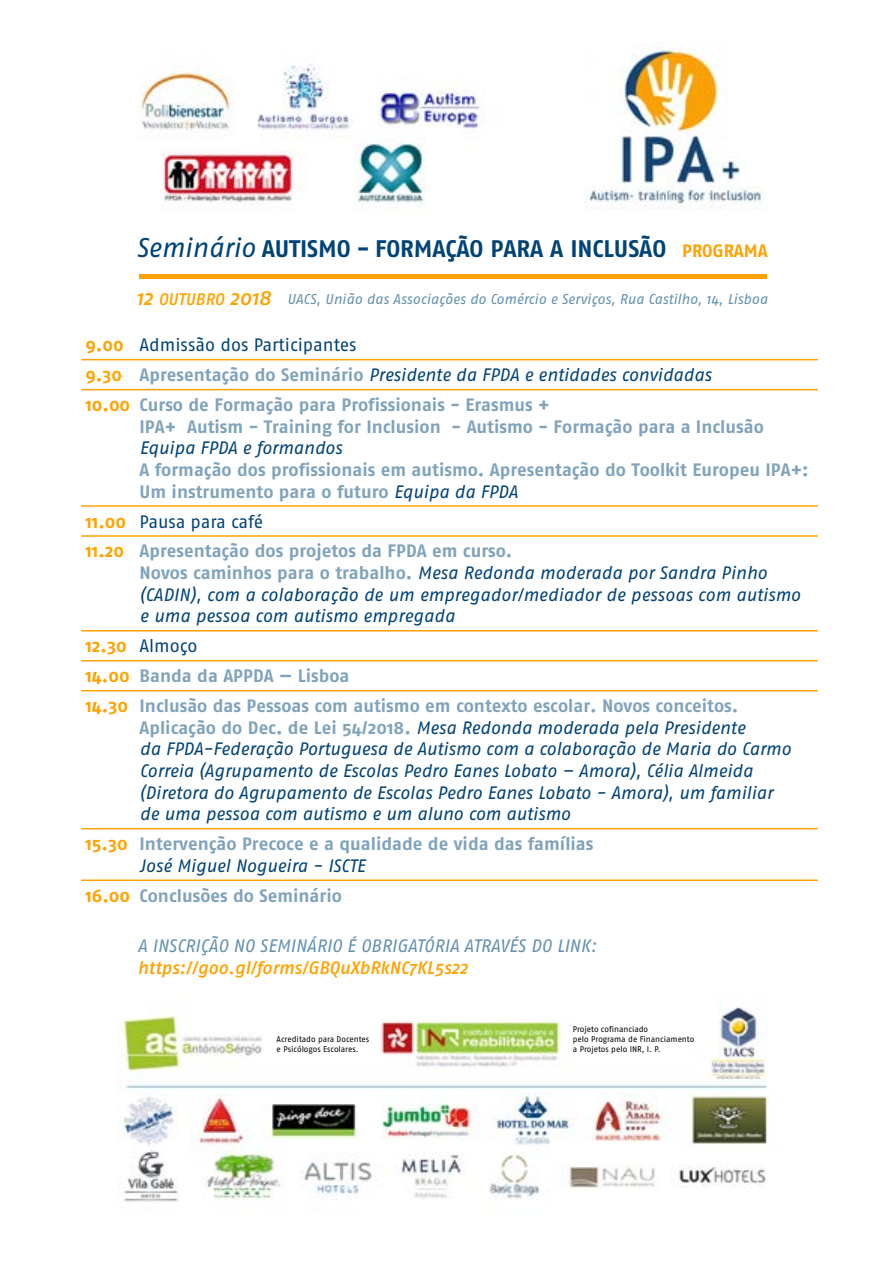
<style>
.page{position:relative;width:893px;height:1263px;background:#fff}
.page>*{position:absolute;margin:0;border:0;box-sizing:border-box;transform-origin:0 0}
.t1{font:700 24px "Fago No";letter-spacing:-.005em;color:#004377}
.t2{font:700 18px/30px "Fago No";color:#80a3bc}
.t3{font:italic 18px/21.6px "Fago No";letter-spacing:-.005em;color:#004377}
.t4{font:italic 18px "Fago No";color:#6491af}
.t5{font:italic 500 18px "Fago No";color:#ffa200}
.t6{font:italic 14.25px "Fago No";color:#6491af}
.t7{font:8.25px/9.9px "Fago No";color:#000}
.s1{font-weight:400;font-style:italic;font-size:27px}
.s2{font-size:18px;color:#ffa200}
.s3{font-weight:500;font-size:21px;color:#ffa200}
.s4{font-weight:500;font-size:16.8px;color:#ffa200}
.s5{color:#ffa200}
.s6{font-weight:400;color:#004377}
.s7{font-weight:400;font-style:italic;color:#004377}
.s8{font-weight:700;font-style:normal;color:#80a3bc}
</style>
<div class="page">
<img style="left:118px;top:1007px;width:650px;height:195px">
<img style="left:138px;top:64px;width:346px;height:147px">
<img style="left:585px;top:42px;width:178px;height:168px">
<div style="left:139px;top:274px;width:628px;height:5px;background:#ffa200"></div>
<hr style="left:81px;top:359px;width:54px;height:1px;background:#ffa200">
<hr style="left:135px;top:359px;width:683px;height:1px;background:#ffa200">
<hr style="left:81px;top:389px;width:54px;height:1px;background:#ffa200">
<hr style="left:135px;top:389px;width:683px;height:1px;background:#ffa200">
<hr style="left:81px;top:505px;width:54px;height:2px;background:#ffa200">
<hr style="left:135px;top:505px;width:683px;height:2px;background:#ffa200">
<hr style="left:81px;top:535px;width:54px;height:2px;background:#ffa200">
<hr style="left:135px;top:535px;width:683px;height:2px;background:#ffa200">
<hr style="left:81px;top:630px;width:54px;height:1px;background:#ffa200">
<hr style="left:135px;top:630px;width:683px;height:1px;background:#ffa200">
<hr style="left:81px;top:660px;width:54px;height:1px;background:#ffa200">
<hr style="left:135px;top:660px;width:683px;height:1px;background:#ffa200">
<hr style="left:81px;top:690px;width:54px;height:1px;background:#ffa200">
<hr style="left:135px;top:690px;width:683px;height:1px;background:#ffa200">
<hr style="left:81px;top:828px;width:54px;height:1px;background:#ffa200">
<hr style="left:135px;top:828px;width:683px;height:1px;background:#ffa200">
<hr style="left:81px;top:879px;width:54px;height:2px;background:#ffa200">
<hr style="left:135px;top:879px;width:683px;height:2px;background:#ffa200">
<h1 class="t1" style="left:136px;top:235px;width:633px"><span class="s1">Seminário</span> AUTISMO - FORMAÇÃO PARA A INCLUSÃO <span class="s2">PROGRAMA</span></h1>
<p class="t6" style="left:136px;top:291px;width:633px"><span class="s3">12</span> <span class="s4">OUTUBRO</span> <span class="s3">2018</span> UACS, União das Associações do Comércio e Serviços, Rua Castilho, 14, Lisboa</p>
<p class="t2" style="left:85px;top:330px;width:628px"><span class="s5">9.00</span> <span class="s6">Admissão dos Participantes<br></span><span class="s5">9.30</span> Apresentação do Seminário <span class="s7">Presidente da FPDA e entidades convidadas<br></span><span class="s5">10.00</span> Curso de Formação para Profissionais - Erasmus +</p>
<p class="t2" style="left:140px;top:411px;width:626px">IPA+ Autism - Training for Inclusion - Autismo - Formação para a Inclusão</p>
<p class="t3" style="left:140px;top:437px;width:204px">Equipa FPDA e formandos</p>
<p class="t2" style="left:140px;top:459px;width:671px;line-height:21.6px">A formação dos profissionais em autismo. Apresentação do Toolkit Europeu IPA+:<br>Um instrumento para o futuro <span class="s7">Equipa da FPDA</span></p>
<p class="t2" style="left:85px;top:506px;width:428px"><span class="s5">11.00</span> <span class="s6">Pausa para café<br></span><span class="s5">11.20</span> Apresentação dos projetos da FPDA em curso.</p>
<p class="t3" style="left:140px;top:562px;width:662px"><span class="s8">Novos caminhos para o trabalho.</span> Mesa Redonda moderada por Sandra Pinho (CADIN), com a colaboração de um empregador/mediador de pessoas com autismo e uma pessoa com autismo empregada</p>
<p class="t2" style="left:85px;top:631px;width:654px"><span class="s5">12.30</span> <span class="s6">Almoço<br></span><span class="s5">14.00</span> Banda da APPDA — Lisboa<br><span class="s5">14.30</span> Inclusão das Pessoas com autismo em contexto escolar. Novos conceitos.</p>
<p class="t3" style="left:140px;top:716px;width:653px"><span class="s8">Aplicação do Dec. de Lei 54/2018.</span> Mesa Redonda moderada pela Presidente<br>da FPDA-Federação Portuguesa de Autismo com a colaboração de Maria do Carmo Correia (Agrupamento de Escolas Pedro Eanes Lobato – Amora), Célia Almeida (Diretora do Agrupamento de Escolas Pedro Eanes Lobato - Amora), um familiar de uma pessoa com autismo e um aluno com autismo</p>
<p class="t2" style="left:140px;top:833px;width:455px;line-height:21.6px;text-indent:-54px"><span class="s5">15.30</span> Intervenção Precoce e a qualidade de vida das famílias<br><span class="s7">José Miguel Nogueira - ISCTE</span></p>
<p class="t2" style="left:85px;top:880px;width:258px"><span class="s5">16.00</span> Conclusões do Seminário</p>
<p class="t4" style="left:137px;top:935px;width:460px">A INSCRIÇÃO NO SEMINÁRIO É OBRIGATÓRIA ATRAVÉS DO LINK:</p>
<p class="t5" style="left:137px;top:957px;width:332px">https://goo.gl/forms/GBQuXbRkNC7KL5s22</p>
<p class="t7" style="left:277px;top:1034px;width:94px">Acreditado para Docentes e Psicólogos Escolares.</p>
<p class="t7" style="left:573px;top:1024px;width:123px">Projeto cofinanciado<br>pelo Programa de Financiamento a Projetos pelo INR, I. P.</p>
</div>
